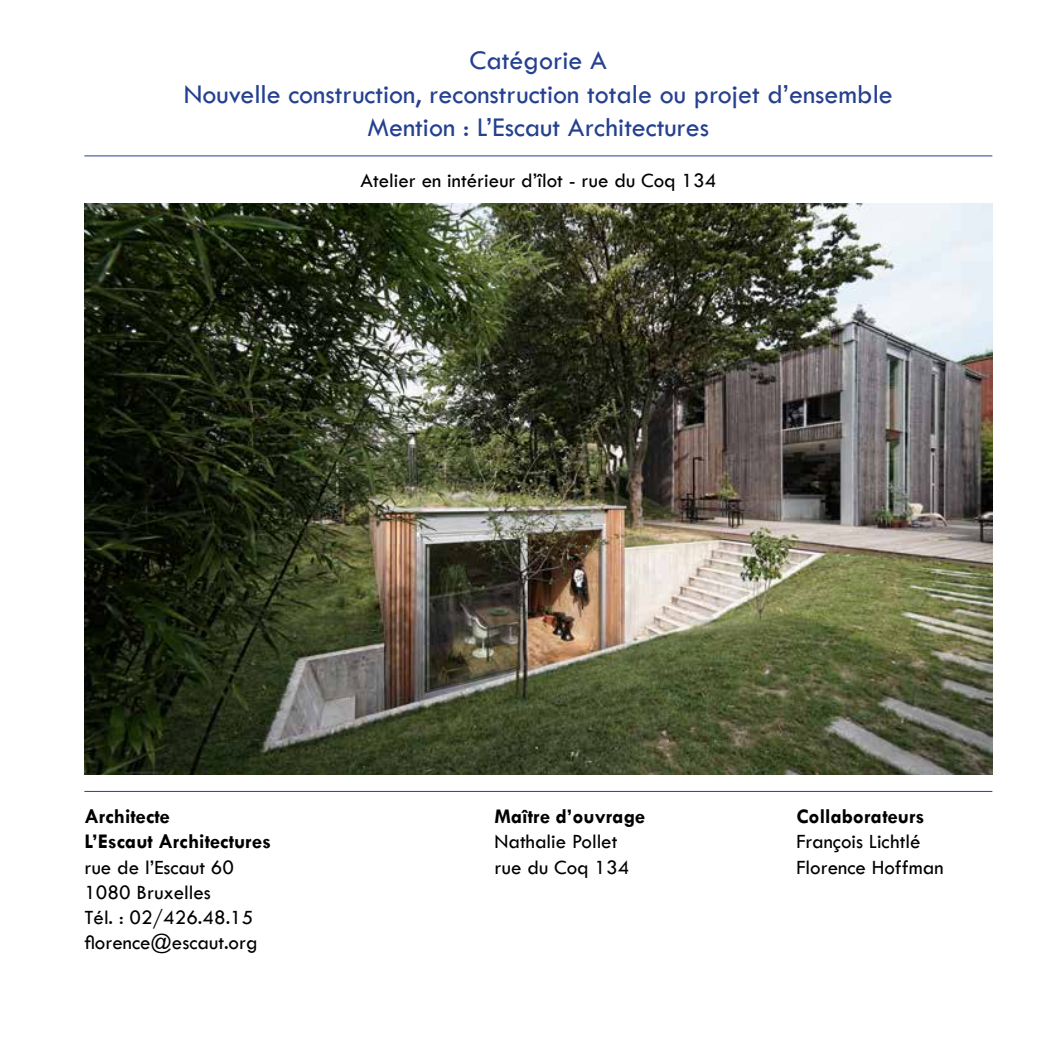
<style>
.page{position:relative;width:1042px;height:1042px;background:#fff}
.page>*{position:absolute;margin:0;border:0;box-sizing:border-box;transform-origin:0 0}
.t1{font:28px/33.6px "Tw Cen";color:#25408f;text-align:center}
.t2{font:21px/25.2px "Tw Cen";color:#000}
.t3{font:700 21px/25.2px "Tw Cen";color:#000}
</style>
<div class="page">
<img style="left:84px;top:203px;width:908px;height:571px">
<hr style="left:84px;top:155px;width:908px;height:1px;background:#25408f">
<hr style="left:84px;top:791px;width:908px;height:1px;background:#25408f">
<h1 class="t1" style="left:184px;top:43px;width:710px">Catégorie A<br>Nouvelle construction, reconstruction totale ou projet d’ensemble<br>Mention : L’Escaut Architectures</h1>
<p class="t2" style="left:360px;top:167px;width:357px">Atelier en intérieur d’îlot - rue du Coq 134</p>
<p class="t3" style="left:84px;top:803px;width:188px">Architecte<br>L’Escaut Architectures</p>
<p class="t2" style="left:84px;top:854px;width:175px">rue de l’Escaut 60<br>1080 Bruxelles<br>Tél. : 02/426.48.15 florence@escaut.org</p>
<p class="t3" style="left:494px;top:803px;width:152px">Maître d’ouvrage</p>
<p class="t2" style="left:494px;top:829px;width:136px">Nathalie Pollet rue du Coq 134</p>
<p class="t3" style="left:796px;top:803px;width:130px">Collaborateurs</p>
<p class="t2" style="left:796px;top:829px;width:149px">François Lichtlé<br>Florence Hoffman</p>
</div>
